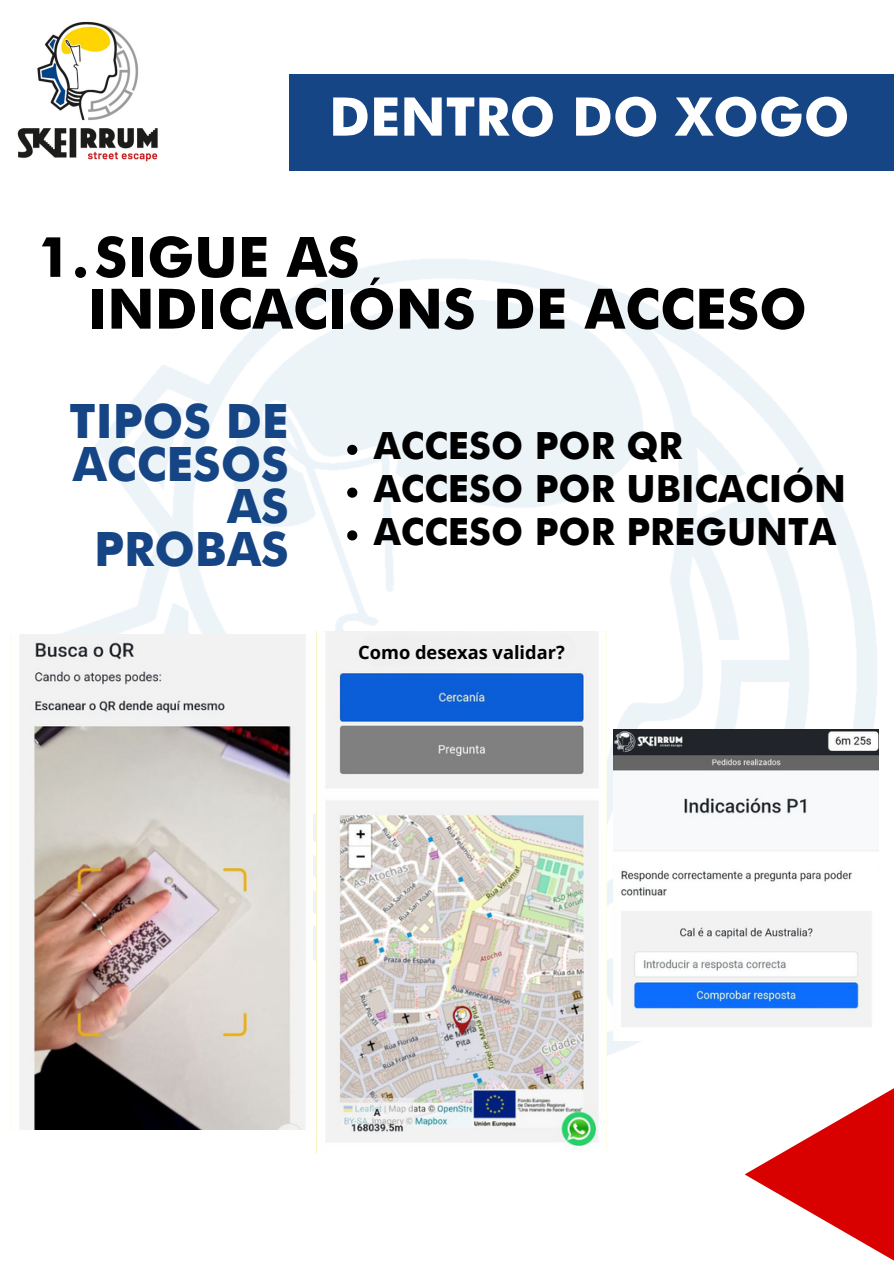
<style>
.page{position:relative;width:894px;height:1264px;background:#fff}
.page>*{position:absolute;margin:0;border:0;box-sizing:border-box;transform-origin:0 0}
.t1{font:700 55.8px "Futura";color:#000}
.t2{font:700 53.4px "Futura";color:#fff}
.t3{font:700 47.25px/42.5px "Futura";color:#154584;text-align:right}
.t4{font:700 37.5px "Futura";color:#000}
.t5{font:700 18.3px "Open Sans";color:#000}
</style>
<div class="page">
<div style="left:289px;top:74px;width:604px;height:96px;background:#154584"></div>
<img style="left:10px;top:259px;width:869px;height:864px">
<svg style="left:745px;top:1085px;width:148px;height:175px"></svg>
<img style="left:17px;top:21px;width:141px;height:141px">
<img style="left:317px;top:631px;width:289px;height:517px">
<img style="left:11px;top:634px;width:301px;height:495px">
<img style="left:613px;top:729px;width:264px;height:311px">
<svg style="left:347px;top:445px;width:10px;height:10px"></svg>
<svg style="left:347px;top:487px;width:10px;height:10px"></svg>
<svg style="left:347px;top:530px;width:10px;height:10px"></svg>
<p class="t2" style="left:329px;top:95px;width:521px">DENTRO DO XOGO</p>
<h1 class="t1" style="left:37px;top:234px;width:324px">1.SIGUE AS</h1>
<h3 class="t1" style="left:87px;top:286px;width:720px">INDICACIÓNS DE ACCESO</h3>
<p class="t3" style="left:70px;top:404px;width:220px">TIPOS DE<br>ACCESOS<br>AS<br>PROBAS</p>
<p class="t4" style="left:373px;top:430px;width:310px">ACCESO POR QR</p>
<p class="t4" style="left:373px;top:473px;width:474px">ACCESO POR UBICACIÓN</p>
<p class="t4" style="left:373px;top:516px;width:463px">ACCESO POR PREGUNTA</p>
<p class="t5" style="left:358px;top:639px;width:208px">Como desexas validar?</p>
</div>
